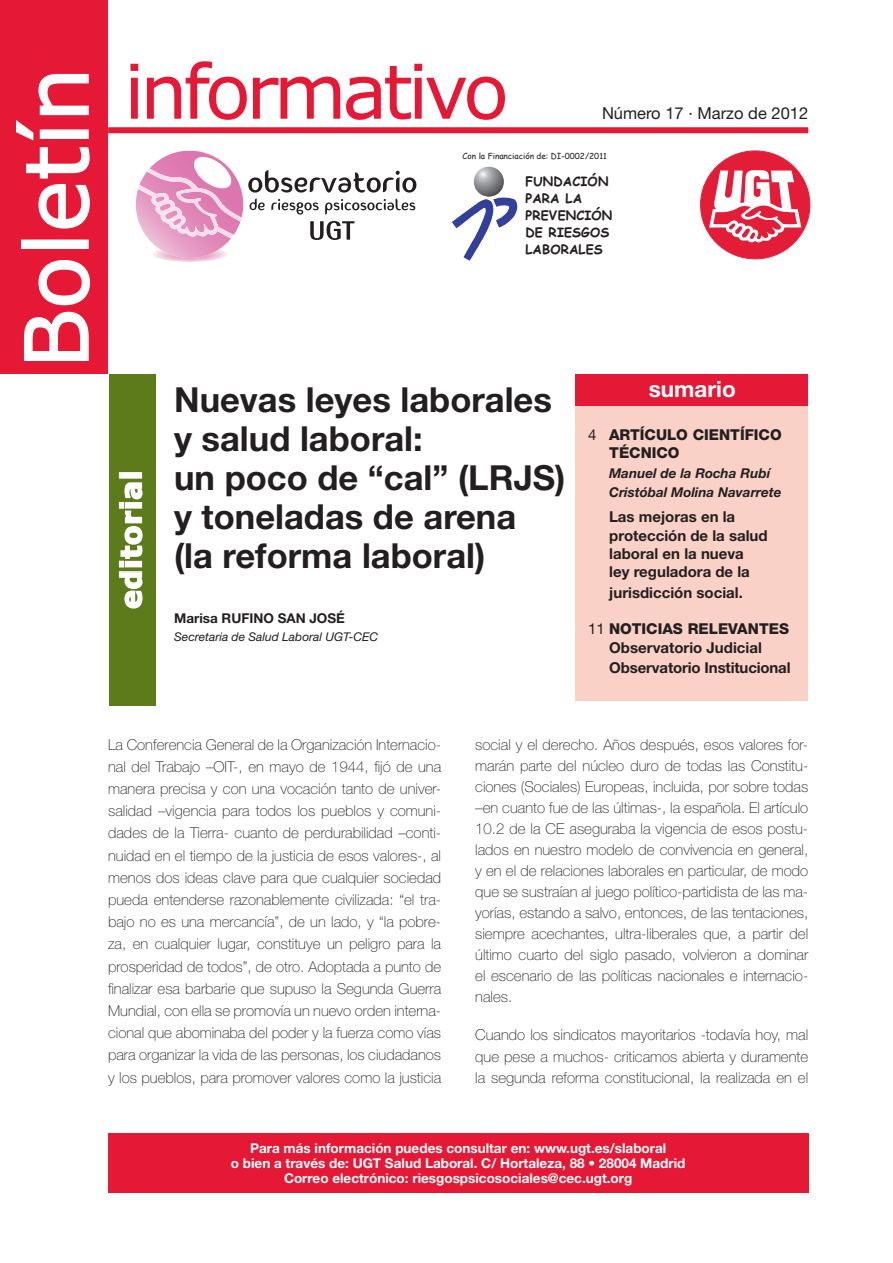
<style>
.page{position:relative;width:893px;height:1263px;background:#fff}
.page>*{position:absolute;margin:0;border:0;box-sizing:border-box;transform-origin:0 0}
.t1{font:87px "Verdana";color:#fff}
.t2{font:75px "Verdana";letter-spacing:-.06em;color:#e51836}
.t3{font:700 34.5px/39px "Helvetica Neue";color:#231f20}
.t4{font:700 28.5px "Verdana";letter-spacing:.02em;color:#fff}
.t5{font:700 22.5px "Helvetica Neue";color:#fff}
.t6{font:16.5px "Helvetica Neue";color:#231f20}
.t7{font:100 15px/22.2px "Helvetica Neue";color:#231f20;text-align:justify}
.t8{font:700 15px/18px "Helvetica Neue";color:#231f20}
.t9{font:800 15px/18px "Helvetica Neue";color:#231f20}
.t10{font:700 13.5px/15px "Helvetica Neue";color:#fff;text-align:center}
.t11{font:italic 700 13.5px/19.5px "Helvetica Neue";color:#231f20}
.t12{font:700 13.5px "Helvetica Neue";color:#231f20}
.t13{font:700 12.9px/17.1px "Comic Sans MS";letter-spacing:.01em;color:#231f20}
.t14{font:italic 12px "Helvetica Neue";color:#231f20}
.t15{font:8.25px "Comic Sans MS";color:#231f20}
.s1{font-weight:400}
.s2{font-weight:800}
</style>
<div class="page">
<div style="left:575px;top:401px;width:232px;height:299px;background:#fad1c6"></div>
<div style="left:108px;top:1133px;width:699px;height:59px;background:#e51836"></div>
<div style="left:0;top:0;width:108px;height:374px;background:#e51836"></div>
<div style="left:109px;top:374px;width:47px;height:331px;background:#5d7b1b"></div>
<div style="left:575px;top:375px;width:232px;height:31px;background:#e51836"></div>
<svg style="left:697px;top:148px;width:115px;height:113px"></svg>
<div style="left:700px;top:151px;width:109px;height:108px;background:#e31d38;border-radius:50%"></div>
<svg style="left:708px;top:170px;width:93px;height:74px"></svg>
<img style="left:452px;top:166px;width:66px;height:95px">
<img style="left:159px;top:258px;width:62px;height:4px">
<img style="left:136px;top:151px;width:107px;height:107px">
<img style="left:138px;top:169px;width:103px;height:69px">
<svg style="left:191px;top:155px;width:42px;height:35px"></svg>
<svg style="left:248px;top:170px;width:168px;height:22px"></svg>
<svg style="left:249px;top:198px;width:166px;height:16px"></svg>
<svg style="left:310px;top:221px;width:44px;height:19px"></svg>
<svg style="left:23px;top:260px;width:68px;height:101px"></svg>
<div style="left:21px;top:239px;width:68px;height:10px;border:2px solid #fff"></div>
<svg style="left:16px;top:73px;width:74px;height:156px"></svg>
<svg style="left:118px;top:482px;width:25px;height:127px"></svg>
<div style="left:119px;top:472px;width:23px;height:6px;border:2px solid #fff"></div>
<div style="left:108px;top:127px;width:699px;height:6px;background:#e51836"></div>
<h1 class="t1" style="left:1px;top:368px;width:303px;rotate:-90deg">Boletín</h1>
<h2 class="t2" style="left:124px;top:44px;width:386px">informativo</h2>
<p class="t6" style="left:601px;top:103px;width:208px">Número 17 · Marzo de 2012</p>
<p class="t15" style="left:462px;top:149px;width:146px">Con la Financiación de: DI-0002/2011</p>
<p class="t13" style="left:525px;top:172px;width:88px">FUNDACIÓN<br>PARA LA<br>PREVENCIÓN<br>DE RIESGOS<br>LABORALES</p>
<h3 class="t4" style="left:112px;top:609px;width:140px;rotate:-90deg">editorial</h3>
<h3 class="t3" style="left:174px;top:379px;width:393px">Nuevas leyes laborales y salud laboral:<br>un poco de “cal” (LRJS) y toneladas de arena<br>(la reforma laboral)</h3>
<h3 class="t5" style="left:648px;top:375px;width:89px">sumario</h3>
<p class="t12" style="left:174px;top:609px;width:172px">Marisa RUFINO SAN JOSÉ</p>
<p class="t14" style="left:174px;top:629px;width:205px">Secretaria de Salud Laboral UGT-CEC</p>
<p class="t9" style="left:609px;top:425px;width:174px;text-indent:-21px"><span class="s1">4</span> ARTÍCULO CIENTÍFICO<br>TÉCNICO</p>
<p class="t11" style="left:608px;top:462px;width:174px">Manuel de la Rocha Rubí<br>Cristóbal Molina Navarrete</p>
<p class="t8" style="left:608px;top:507px;width:160px">Las mejoras en la protección de la salud laboral en la nueva<br>ley reguladora de la</p>
<p class="t8" style="left:609px;top:582px;width:135px">jurisdicción social.</p>
<p class="t8" style="left:609px;top:618px;width:183px;line-height:19.5px;text-indent:-21px"><span class="s1">11</span> <span class="s2">NOTICIAS RELEVANTES<br></span>Observatorio Judicial<br>Observatorio Institucional</p>
<p class="t7" style="left:108px;top:733px;width:334px">La Conferencia General de la Organización Internacio&shy;nal del Trabajo –OIT-, en mayo de 1944, fijó de una manera precisa y con una vocación tanto de univer&shy;salidad –vigencia para todos los pueblos y comuni&shy;dades de la Tierra- cuanto de perdurabilidad –conti&shy;nuidad en el tiempo de la justicia de esos valores-, al menos dos ideas clave para que cualquier sociedad pueda entenderse razonablemente civilizada: “el tra&shy;bajo no es una mercancía”, de un lado, y “la pobre&shy;za, en cualquier lugar, constituye un peligro para la prosperidad de todos”, de otro. Adoptada a punto de finalizar esa barbarie que supuso la Segunda Guerra Mundial, con ella se promovía un nuevo orden interna&shy;cional que abominaba del poder y la fuerza como vías para organizar la vida de las personas, los ciudadanos y los pueblos, para promover valores como la justicia</p>
<p class="t7" style="left:475px;top:733px;width:334px;line-height:21px">social y el derecho. Años después, esos valores for&shy;marán parte del núcleo duro de todas las Constitu&shy;ciones (Sociales) Europeas, incluida, por sobre todas –en cuanto fue de las últimas-, la española. El artículo 10.2 de la CE aseguraba la vigencia de esos postu&shy;lados en nuestro modelo de convivencia en general, y en el de relaciones laborales en particular, de modo que se sustraían al juego político-partidista de las ma&shy;yorías, estando a salvo, entonces, de las tentaciones, siempre acechantes, ultra-liberales que, a partir del último cuarto del siglo pasado, volvieron a dominar el escenario de las políticas nacionales e internacio&shy;nales.</p>
<p class="t7" style="left:475px;top:1024px;width:334px;line-height:21px">Cuando los sindicatos mayoritarios -todavía hoy, mal que pese a muchos- criticamos abierta y duramente la segunda reforma constitucional, la realizada en el</p>
<p class="t10" style="left:231px;top:1139px;width:456px">Para más información puedes consultar en: www.ugt.es/slaboral<br>o bien a través de: UGT Salud Laboral. C/ Hortaleza, 88 • 28004 Madrid<br>Correo electrónico: riesgospsicosociales@cec.ugt.org</p>
</div>
